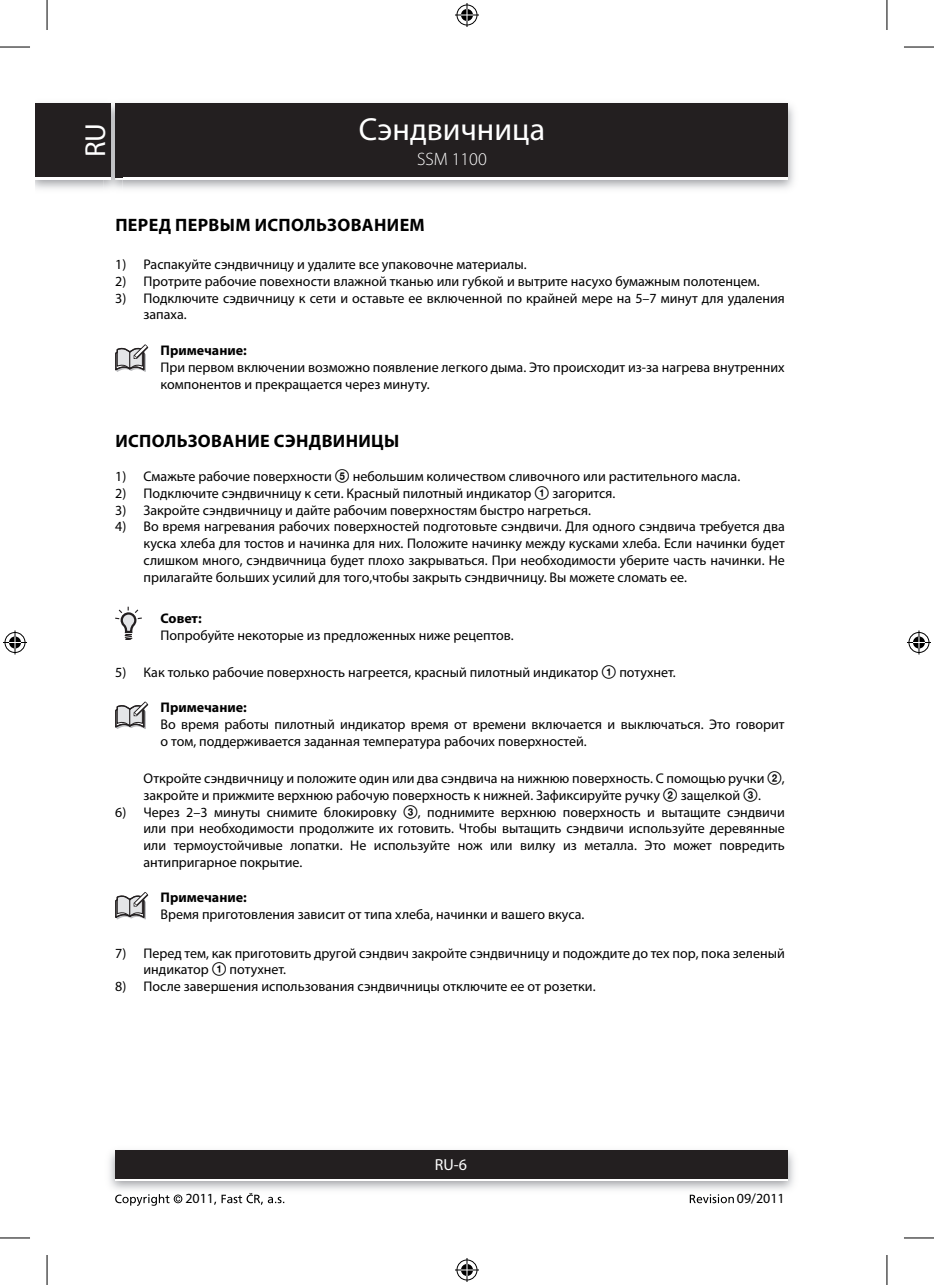
<style>
.page{position:relative;width:934px;height:1285px;background:#fff}
.page>*{position:absolute;margin:0;border:0;box-sizing:border-box;transform-origin:0 0}
.t1{font:32px "Myriad Pro";color:#fff}
.t2{font:29px "Myriad Pro";color:#fff}
.t3{font:700 18px "Myriad Pro";letter-spacing:.02em;color:#000}
.t4{font:300 18px "Myriad Pro";color:#fff}
.t5{font:16px "Myriad Pro";color:#fff}
.t6{font:14px/16.8px "Myriad Pro";color:#000}
.t7{font:700 14px "Myriad Pro";color:#000}
.s1{font-family:"Zz 3"}
</style>
<div class="page">
<img style="left:36px;top:103px;width:758px;height:86px">
<div style="left:115px;top:106px;width:672px;height:74px;background:#fff"></div>
<div style="left:115px;top:104px;width:672px;height:73px;background:#231f20"></div>
<img style="left:109px;top:1150px;width:685px;height:43px">
<div style="left:115px;top:1153px;width:672px;height:28px;background:linear-gradient(to right,#fff,#fff)"></div>
<div style="left:115px;top:1150px;width:672px;height:28px;background:#231f20"></div>
<img style="left:104px;top:103px;width:18px;height:86px">
<img style="left:115px;top:177px;width:7px;height:3px">
<svg style="left:115px;top:104px;width:7px;height:2px"></svg>
<img style="left:115px;top:106px;width:7px;height:71px">
<div style="left:36px;top:106px;width:75px;height:74px;background:#fff"></div>
<div style="left:36px;top:104px;width:75px;height:73px;background:#231f20"></div>
<svg style="left:115px;top:1194px;width:67px;height:11px"></svg>
<svg style="left:214px;top:1193px;width:70px;height:11px"></svg>
<svg style="left:689px;top:1194px;width:44px;height:9px"></svg>
<svg style="left:115px;top:344px;width:33px;height:28px"></svg>
<svg style="left:115px;top:607px;width:27px;height:33px"></svg>
<svg style="left:115px;top:701px;width:33px;height:28px"></svg>
<svg style="left:115px;top:892px;width:33px;height:28px"></svg>
<hr style="left:0;top:47px;width:30px;height:1px;background:#000">
<hr style="left:903px;top:47px;width:30px;height:1px;background:#000">
<hr style="left:0;top:1237px;width:30px;height:1px;background:#000">
<hr style="left:903px;top:1237px;width:30px;height:1px;background:#000">
<hr style="left:47px;top:0;width:1px;height:30px;background:#000">
<hr style="left:47px;top:1255px;width:1px;height:30px;background:#000">
<hr style="left:886px;top:0;width:1px;height:30px;background:#000">
<hr style="left:886px;top:1255px;width:1px;height:30px;background:#000">
<svg style="left:455px;top:3px;width:24px;height:24px"></svg>
<svg style="left:455px;top:1258px;width:24px;height:24px"></svg>
<svg style="left:3px;top:630px;width:24px;height:24px"></svg>
<svg style="left:907px;top:630px;width:23px;height:24px"></svg>
<h2 class="t2" style="left:84px;top:157px;width:36px;rotate:-90deg">RU</h2>
<h1 class="t1" style="left:358px;top:117px;width:188px">Сэндвичница</h1>
<p class="t4" style="left:417px;top:152px;width:71px">SSM 1100</p>
<p class="t3" style="left:115px;top:218px;width:311px">ПЕРЕД ПЕРВЫМ ИСПОЛЬЗОВАНИЕМ</p>
<p class="t6" style="left:115px;top:257px;width:413px">1) Распакуйте сэндвичницу и удалите все упаковочне материалы.</p>
<p class="t6" style="left:115px;top:274px;width:646px">2) Протрите рабочие повехности влажной тканью или губкой и вытрите насухо бумажным полотенцем.</p>
<p class="t6" style="left:143px;top:291px;width:642px;text-indent:-28px">3) Подключите сэдвичницу к сети и оставьте ее включенной по крайней мере на 5–7 минут для удаления запаха.</p>
<p class="t7" style="left:160px;top:345px;width:88px">Примечание:</p>
<p class="t6" style="left:160px;top:360px;width:625px">При первом включении возможно появление легкого дыма. Это происходит из-за нагрева внутренних компонентов и прекращается через минуту.</p>
<p class="t3" style="left:115px;top:434px;width:285px">ИСПОЛЬЗОВАНИЕ СЭНДВИНИЦЫ</p>
<p class="t6" style="left:115px;top:469px;width:626px">1) Смажьте рабочие поверхности <span class="s1">5</span> небольшим количеством сливочного или растительного масла.</p>
<p class="t6" style="left:115px;top:486px;width:501px">2) Подключите сэндвичницу к сети. Красный пилотный индикатор <span class="s1">1</span> загорится.</p>
<p class="t6" style="left:115px;top:503px;width:477px">3) Закройте сэндвичницу и дайте рабочим поверхностям быстро нагреться.</p>
<p class="t6" style="left:143px;top:519px;width:642px;text-align:justify;text-indent:-28px">4) Во время нагревания рабочих поверхностей подготовьте сэндвичи. Для одного сэндвича требуется два куска хлеба для тостов и начинка для них. Положите начинку между кусками хлеба. Если начинки будет слишком много, сэндвичница будет плохо закрываться. При необходимости уберите часть начинки. Не прилагайте больших усилий для того,чтобы закрыть сэндвичницу. Вы можете сломать ее.</p>
<p class="t7" style="left:160px;top:613px;width:43px">Совет:</p>
<p class="t6" style="left:160px;top:628px;width:354px">Попробуйте некоторые из предложенных ниже рецептов.</p>
<p class="t6" style="left:115px;top:664px;width:562px">5) Как только рабочие поверхность нагреется, красный пилотный индикатор <span class="s1">1</span> потухнет.</p>
<p class="t7" style="left:160px;top:702px;width:88px">Примечание:</p>
<p class="t6" style="left:160px;top:717px;width:625px">Во время работы пилотный индикатор время от времени включается и выключаться. Это говорит о том, поддерживается заданная температура рабочих поверхностей.</p>
<p class="t6" style="left:143px;top:771px;width:642px">Откройте сэндвичницу и положите один или два сэндвича на нижнюю поверхность. С помощью ручки <span class="s1">2</span>, закройте и прижмите верхнюю рабочую поверхность к нижней. Зафиксируйте ручку <span class="s1">2</span> защелкой <span class="s1">3</span>.</p>
<p class="t6" style="left:143px;top:804px;width:642px;text-align:justify;text-indent:-28px">6) Через 2–3 минуты снимите блокировку <span class="s1">3</span>, поднимите верхнюю поверхность и вытащите сэндвичи или при необходимости продолжите их готовить. Чтобы вытащить сэндвичи используйте деревянные или термоустойчивые лопатки. Не используйте нож или вилку из металла. Это может повредить антипригарное покрытие.</p>
<p class="t7" style="left:160px;top:892px;width:88px">Примечание:</p>
<p class="t6" style="left:160px;top:907px;width:425px">Время приготовления зависит от типа хлеба, начинки и вашего вкуса.</p>
<p class="t6" style="left:143px;top:945px;width:642px;text-indent:-28px">7) Перед тем, как приготовить другой сэндвич закройте сэндвичницу и подождите до тех пор, пока зеленый индикатор <span class="s1">1</span> потухнет.</p>
<p class="t6" style="left:115px;top:979px;width:481px">8) После завершения использования сэндвичницы отключите ее от розетки.</p>
<p class="t5" style="left:435px;top:1158px;width:34px">RU-6</p>
<p class="t6" style="left:185px;top:1191px;width:30px">2011</p>
<p class="t6" style="left:736px;top:1191px;width:49px">09/2011</p>
</div>
